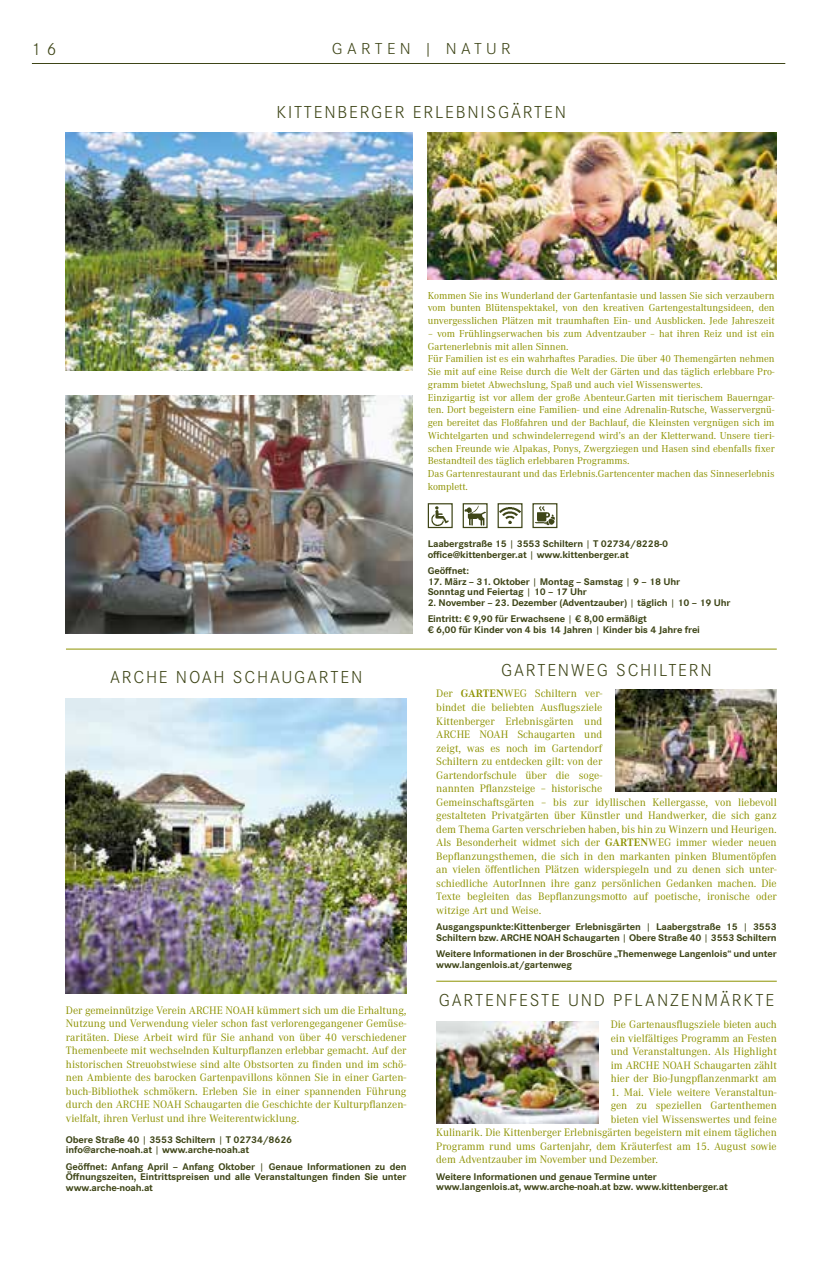
<style>
.page{position:relative;width:830px;height:1276px;background:#fff}
.page>*{position:absolute;margin:0;border:0;box-sizing:border-box;transform-origin:0 0}
.t1{font:300 18px "Corporate S";letter-spacing:.1em;color:#3e4517}
.t2{font:300 18px "Corporate S";letter-spacing:.1em;color:#3e4517;scale:1.05 1}
.t3{font:300 16.5px "Corporate S";letter-spacing:.25em;color:#3e4517;scale:1.05 1}
.t4{font:11.25px/13.5px "Corporate A Pro";color:#8d9200;text-align:justify}
.t5{font:10.5px/12.8px "Corporate A Pro";color:#8d9200;text-align:justify}
.t6{font:700 10.05px/10.5px "Corporate S Pro";letter-spacing:-.015em;color:#3e4517;scale:1.05 1}
.s1{font-weight:400}
.s2{font-weight:700}
</style>
<div class="page">
<hr style="left:32px;top:63px;width:752px;height:1px;background:#3e4517">
<img style="left:615px;top:690px;width:161px;height:102px">
<img style="left:436px;top:1021px;width:161px;height:102px">
<img style="left:66px;top:698px;width:340px;height:295px">
<img style="left:66px;top:132px;width:346px;height:239px">
<img style="left:66px;top:395px;width:346px;height:239px">
<img style="left:427px;top:132px;width:349px;height:147px">
<img style="left:431px;top:506px;width:18px;height:20px">
<div style="left:427px;top:503px;width:25px;height:25px;border:1px solid #3e4517"></div>
<img style="left:464px;top:506px;width:21px;height:19px">
<div style="left:462px;top:503px;width:25px;height:25px;border:1px solid #3e4517"></div>
<img style="left:499px;top:507px;width:21px;height:17px">
<div style="left:497px;top:503px;width:25px;height:25px;border:1px solid #3e4517"></div>
<img style="left:534px;top:506px;width:21px;height:19px">
<div style="left:532px;top:503px;width:25px;height:25px;border:1px solid #3e4517"></div>
<hr style="left:66px;top:648px;width:710px;height:1px;background:#8d9200">
<hr style="left:436px;top:980px;width:340px;height:1px;background:#8d9200">
<h1 class="t2" style="left:32px;top:37px;width:25px">16</h1>
<h2 class="t3" style="left:332px;top:37px;width:172px">GARTEN | NATUR</h2>
<h1 class="t1" style="left:276px;top:101px;width:291px">KITTENBERGER ERLEBNISGÄRTEN</h1>
<p class="t5" style="left:427px;top:288px;width:348px">Kommen Sie ins Wunderland der Gartenfantasie und lassen Sie sich verzaubern vom bunten Blütenspektakel, von den kreativen Gartengestaltungsideen, den unvergesslichen Plätzen mit traumhaften Ein- und Ausblicken. Jede Jahreszeit</p>
<p class="t5" style="left:427px;top:327px;width:348px;text-align:left">– vom Frühlingserwachen bis zum Adventzauber – hat ihren Reiz und ist ein Gartenerlebnis mit allen Sinnen.<br>Für Familien ist es ein wahrhaftes Paradies. Die über 40 Themengärten nehmen Sie mit auf eine Reise durch die Welt der Gärten und das täglich erlebbare Pro&shy;gramm bietet Abwechslung, Spaß und auch viel Wissenswertes.<br>Einzigartig ist vor allem der große Abenteur.Garten mit tierischem Bauerngar&shy;ten. Dort begeistern eine Familien- und eine Adrenalin-Rutsche, Wasservergnü&shy;gen bereitet das Floßfahren und der Bachlauf, die Kleinsten vergnügen sich im Wichtelgarten und schwindelerregend wird’s an der Kletterwand. Unsere tieri&shy;schen Freunde wie Alpakas, Ponys, Zwergziegen und Hasen sind ebenfalls fixer Bestandteil des täglich erlebbaren Programms.<br>Das Gartenrestaurant und das Erlebnis.Gartencenter machen das Sinneserlebnis komplett.</p>
<h1 class="t1" style="left:110px;top:666px;width:254px">ARCHE NOAH SCHAUGARTEN</h1>
<p class="t4" style="left:66px;top:1003px;width:342px">Der gemeinnützige Verein ARCHE NOAH kümmert sich um die Erhaltung, Nutzung und Verwendung vieler schon fast verlorengegangener Gemüse&shy;raritäten. Diese Arbeit wird für Sie anhand von über 40 verschiedener Themenbeete mit wechselnden Kulturpflanzen erlebbar gemacht. Auf der historischen Streuobstwiese sind alte Obstsorten zu finden und im schö&shy;nen Ambiente des barocken Gartenpavillons können Sie in einer Garten&shy;buch-Bibliothek schmökern. Erleben Sie in einer spannenden Führung durch den ARCHE NOAH Schaugarten die Geschichte der Kulturpflanzen&shy;vielfalt, ihren Verlust und ihre Weiterentwicklung.</p>
<p class="t6" style="left:66px;top:1133px;width:217px">Obere Straße 40 <span class="s1">|</span> 3553 Schiltern <span class="s1">|</span> T 02734/8626 info@arche-noah.at <span class="s1">|</span> www.arche-noah.at</p>
<p class="t6" style="left:66px;top:1160px;width:325px;text-align:justify">Geöffnet: Anfang April – Anfang Oktober <span class="s1">|</span> Genaue Informationen zu den Öffnungszeiten, Eintrittspreisen und alle Veranstaltungen finden Sie unter www.arche-noah.at</p>
<p class="t6" style="left:427px;top:538px;width:230px">Laabergstraße 15 <span class="s1">|</span> 3553 Schiltern <span class="s1">|</span> T 02734/8228-0 office@kittenberger.at <span class="s1">|</span> www.kittenberger.at</p>
<p class="t6" style="left:427px;top:565px;width:41px">Geöffnet:</p>
<p class="t6" style="left:427px;top:575px;width:242px">17. März – 31. Oktober <span class="s1">|</span> Montag – Samstag <span class="s1">|</span> 9 – 18 Uhr<br>Sonntag und Feiertag <span class="s1">|</span> 10 – 17 Uhr</p>
<p class="t6" style="left:427px;top:593px;width:290px;line-height:16.5px">2. November – 23. Dezember (Adventzauber) <span class="s1">|</span> täglich <span class="s1">|</span> 10 – 19 Uhr<br>Eintritt: € 9,90 für Erwachsene <span class="s1">|</span> € 8,00 ermäßigt</p>
<p class="t6" style="left:427px;top:623px;width:261px">€ 6,00 für Kinder von 4 bis 14 Jahren <span class="s1">|</span> Kinder bis 4 Jahre frei</p>
<h1 class="t1" style="left:501px;top:658px;width:212px">GARTENWEG SCHILTERN</h1>
<p class="t4" style="left:436px;top:686px;width:342px;text-align:left">Der <span class="s2">GARTEN</span>WEG Schiltern ver-<br>bindet die beliebten Ausflugsziele<br>Kittenberger Erlebnisgärten und<br>ARCHE NOAH Schaugarten und<br>zeigt, was es noch im Gartendorf<br>Schiltern zu entdecken gilt: von der<br>Gartendorfschule über die soge-<br>nannten Pflanzsteige – historische<br>Gemeinschaftsgärten – bis zur idyllischen Kellergasse, von liebevoll gestalteten Privatgärten über Künstler und Handwerker, die sich ganz dem Thema Garten verschrieben haben, bis hin zu Winzern und Heurigen.<br>Als Besonderheit widmet sich der <span class="s2">GARTEN</span>WEG immer wieder neuen Bepflanzungsthemen, die sich in den markanten pinken Blumentöpfen an vielen öffentlichen Plätzen widerspiegeln und zu denen sich unter&shy;schiedliche AutorInnen ihre ganz persönlichen Gedanken machen. Die Texte begleiten das Bepflanzungsmotto auf poetische, ironische oder witzige Art und Weise.</p>
<p class="t6" style="left:436px;top:920px;width:325px">Ausgangspunkte:Kittenberger Erlebnisgärten <span class="s1">|</span> Laabergstraße 15 <span class="s1">|</span> 3553<br>Schiltern bzw. ARCHE NOAH Schaugarten <span class="s1">|</span> Obere Straße 40 <span class="s1">|</span> 3553 Schiltern</p>
<p class="t6" style="left:436px;top:947px;width:325px">Weitere Informationen in der Broschüre „Themenwege Langenlois“ und unter www.langenlois.at/gartenweg</p>
<h1 class="t1" style="left:438px;top:988px;width:337px">GARTENFESTE UND PFLANZENMÄRKTE</h1>
<p class="t4" style="left:610px;top:1017px;width:167px">Die Gartenausflugsziele bieten auch ein vielfältiges Programm an Festen und Veranstaltungen. Als Highlight im ARCHE NOAH Schaugarten zählt hier der Bio-Jungpflanzenmarkt am</p>
<p class="t4" style="left:610px;top:1084px;width:167px">1. Mai. Viele weitere Veranstaltun-</p>
<p class="t4" style="left:610px;top:1098px;width:167px">gen zu speziellen Gartenthemen</p>
<p class="t4" style="left:610px;top:1111px;width:167px">bieten viel Wissenswertes und feine</p>
<p class="t4" style="left:436px;top:1125px;width:342px">Kulinarik. Die Kittenberger Erlebnisgärten begeistern mit einem täglichen</p>
<p class="t4" style="left:436px;top:1138px;width:342px">Programm rund ums Gartenjahr, dem Kräuterfest am 15. August sowie</p>
<p class="t4" style="left:436px;top:1152px;width:223px">dem Adventzauber im November und Dezember.</p>
<p class="t6" style="left:436px;top:1170px;width:279px">Weitere Informationen und genaue Termine unter www.langenlois.at, www.arche-noah.at bzw. www.kittenberger.at</p>
</div>
